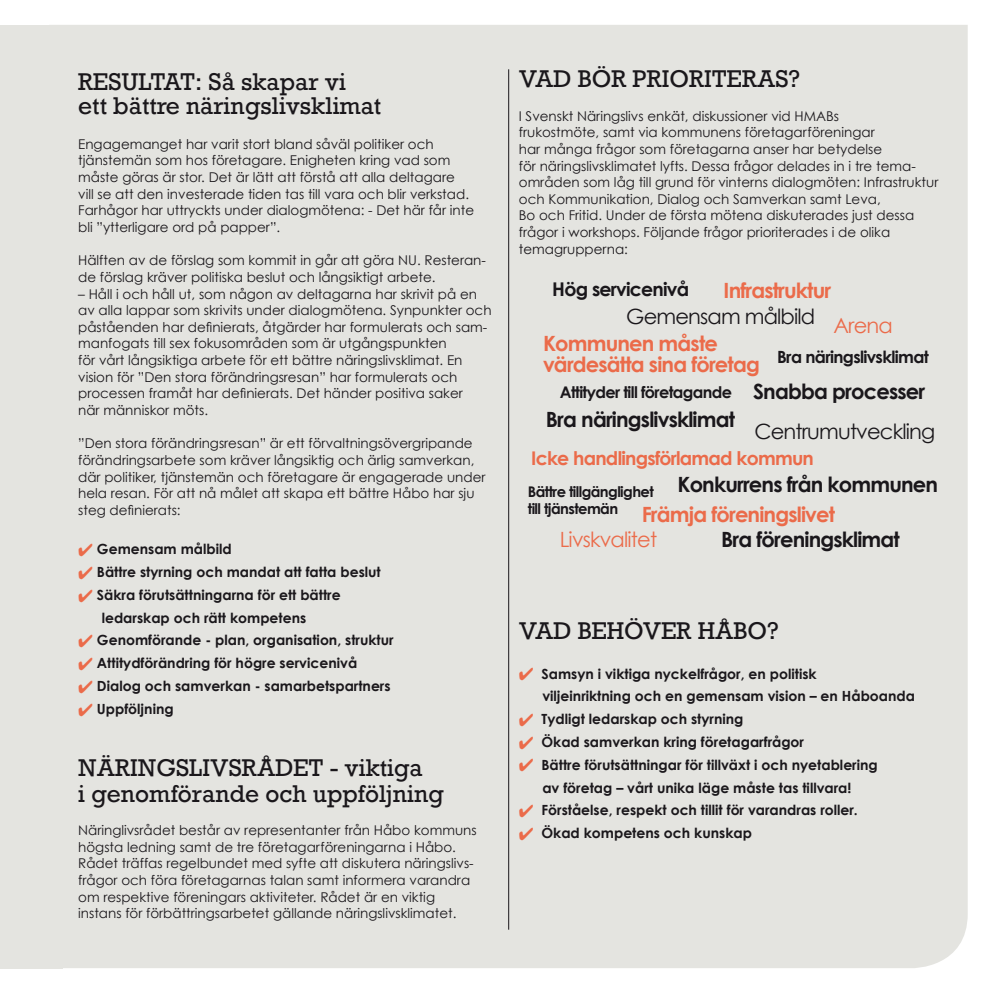
<style>
.page{position:relative;width:993px;height:993px;background:#fff}
.page>*{position:absolute;margin:0;border:0;box-sizing:border-box;transform-origin:0 0}
.t1{font:22.75px/23.8px "Rockwell";color:#1a171b}
.t2{font:700 21px "Century Gothic";letter-spacing:-.04em;color:#1a171b}
.t3{font:700 21px/21px "Century Gothic";letter-spacing:-.04em;color:#eb6b4a}
.t4{font:21px "Century Gothic";letter-spacing:-.04em;color:#1a171b}
.t5{font:21px "Century Gothic";letter-spacing:-.04em;color:#eb6b4a}
.t6{font:700 18.9px "Century Gothic";letter-spacing:-.04em;color:#eb6b4a}
.t7{font:700 18.9px "Century Gothic";letter-spacing:-.04em;color:#1a171b}
.t8{font:700 16.8px "Century Gothic";letter-spacing:-.04em;color:#1a171b}
.t9{font:700 16.1px "Century Gothic";letter-spacing:-.04em;color:#1a171b}
.t10{font:700 14.7px/30.3px "Century Gothic";color:#1a171b}
.t11{font:700 14px/22.8px "Century Gothic";color:#1a171b}
.t12{font:13.47px/16.6px "Century Gothic";color:#1a171b}
.s1{color:#eb6b4a}
.s2{font-size:21px}
.s3{font-size:21px;color:#eb6b4a}
</style>
<div class="page">
<div style="left:0;top:25px;width:62px;height:942px;background:#e4e4e0"></div>
<div style="left:62px;top:25px;width:905px;height:942px;background:#e4e4e0"></div>
<hr style="left:508px;top:69px;width:1px;height:860px;background:#1a171b">
<h1 class="t1" style="left:78px;top:70px;width:304px">RESULTAT: Så skapar vi<br>ett bättre näringslivsklimat</h1>
<p class="t12" style="left:78px;top:135px;width:397px">Engagemanget har varit stort bland såväl politiker och tjänstemän som hos företagare. Enigheten kring vad som måste göras är stor. Det är lätt att förstå att alla deltagare<br>vill se att den investerade tiden tas till vara och blir verkstad.<br>Farhågor har uttryckts under dialogmötena: - Det här får inte bli ”ytterligare ord på papper”.</p>
<p class="t12" style="left:78px;top:252px;width:409px">Hälften av de förslag som kommit in går att göra NU. Resteran&shy;de förslag kräver politiska beslut och långsiktigt arbete.</p>
<p class="t12" style="left:78px;top:285px;width:415px">– Håll i och håll ut, som någon av deltagarna har skrivit på en av alla lappar som skrivits under dialogmötena. Synpunkter och påståenden har definierats, åtgärder har formulerats och sam&shy;manfogats till sex fokusområden som är utgångspunkten<br>för vårt långsiktiga arbete för ett bättre näringslivsklimat. En vision för ”Den stora förändringsresan” har formulerats och processen framåt har definierats. Det händer positiva saker<br>när människor möts.</p>
<p class="t12" style="left:78px;top:435px;width:408px">”Den stora förändringsresan” är ett förvaltningsövergripande förändringsarbete som kräver långsiktig och ärlig samverkan, där politiker, tjänstemän och företagare är engagerade under hela resan. För att nå målet att skapa ett bättre Håbo har sju steg definierats:</p>
<p class="t11" style="left:78px;top:537px;width:155px"><span class="s1">✔</span> Gemensam målbild</p>
<p class="t11" style="left:78px;top:560px;width:304px"><span class="s1">✔</span> Bättre styrning och mandat att fatta beslut</p>
<p class="t11" style="left:102px;top:583px;width:240px;text-indent:-24px"><span class="s1">✔</span> Säkra förutsättningarna för ett bättre ledarskap och rätt kompetens</p>
<p class="t11" style="left:78px;top:628px;width:317px"><span class="s1">✔</span> Genomförande - plan, organisation, struktur</p>
<p class="t11" style="left:78px;top:651px;width:280px"><span class="s1">✔</span> Attitydförändring för högre servicenivå</p>
<p class="t11" style="left:78px;top:674px;width:314px"><span class="s1">✔</span> Dialog och samverkan - samarbetspartners</p>
<p class="t11" style="left:78px;top:696px;width:97px"><span class="s1">✔</span> Uppföljning</p>
<h1 class="t1" style="left:78px;top:755px;width:367px;line-height:25.6px">NÄRINGSLIVSRÅDET - viktiga<br>i genomförande och uppföljning</h1>
<p class="t12" style="left:78px;top:821px;width:400px">Näringlivsrådet består av representanter från Håbo kommuns högsta ledning samt de tre företagarföreningarna i Håbo.<br>Rådet träffas regelbundet med syfte att diskutera näringslivs&shy;frågor och föra företagarnas talan samt informera varandra om respektive föreningars aktiviteter. Rådet är en viktig instans för förbättringsarbetet gällande näringslivsklimatet.</p>
<h1 class="t1" style="left:518px;top:67px;width:283px">VAD BÖR PRIORITERAS?</h1>
<p class="t12" style="left:518px;top:107px;width:421px">I Svenskt Näringslivs enkät, diskussioner vid HMABs<br>frukostmöte, samt via kommunens företagarföreningar<br>har många frågor som företagarna anser har betydelse<br>för näringslivsklimatet lyfts. Dessa frågor delades in i tre tema&shy;områden som låg till grund för vinterns dialogmöten: Infrastruktur och Kommunikation, Dialog och Samverkan samt Leva,<br>Bo och Fritid. Under de första mötena diskuterades just dessa frågor i workshops. Följande frågor prioriterades i de olika temagrupperna:</p>
<h3 class="t7" style="left:552px;top:277px;width:138px">Hög servicenivå</h3>
<h2 class="t3" style="left:723px;top:279px;width:109px">Infrastruktur</h2>
<h2 class="t4" style="left:626px;top:303px;width:190px">Gemensam målbild</h2>
<h2 class="t5" style="left:833px;top:312px;width:61px">Arena</h2>
<h2 class="t3" style="left:543px;top:332px;width:218px">Kommunen måste värdesätta sina företag</h2>
<p class="t8" style="left:777px;top:346px;width:153px">Bra näringslivsklimat</p>
<p class="t9" style="left:559px;top:381px;width:174px">Attityder till företagande</p>
<h2 class="t2" style="left:545px;top:406px;width:190px">Bra näringslivsklimat</h2>
<h2 class="t2" style="left:753px;top:378px;width:173px">Snabba processer</h2>
<h2 class="t4" style="left:754px;top:418px;width:182px">Centrumutveckling</h2>
<h3 class="t6" style="left:531px;top:446px;width:284px">Icke handlingsförlamad kommun</h3>
<p class="t10" style="left:527px;top:471px;width:411px">Bättre tillgänglighet <span class="s2">Konkurrens från kommunen </span>till tjänstemän <span class="s3">Främja föreningslivet</span></p>
<h2 class="t5" style="left:559px;top:526px;width:99px">Livskvalitet</h2>
<h2 class="t2" style="left:721px;top:525px;width:180px">Bra föreningsklimat</h2>
<h1 class="t1" style="left:518px;top:619px;width:261px">VAD BEHÖVER HÅBO?</h1>
<p class="t11" style="left:542px;top:661px;width:374px;text-indent:-24px"><span class="s1">✔</span> Samsyn i viktiga nyckelfrågor, en politisk<br>viljeinriktning och en gemensam vision – en Håboanda</p>
<p class="t11" style="left:518px;top:707px;width:226px"><span class="s1">✔</span> Tydligt ledarskap och styrning</p>
<p class="t11" style="left:518px;top:730px;width:287px"><span class="s1">✔</span> Ökad samverkan kring företagarfrågor</p>
<p class="t11" style="left:518px;top:752px;width:360px;text-align:center"><span class="s1">✔</span> Bättre förutsättningar för tillväxt i och nyetablering av företag – vårt unika läge måste tas tillvara!</p>
<p class="t11" style="left:518px;top:798px;width:340px"><span class="s1">✔</span> Förståelse, respekt och tillit för varandras roller.</p>
<p class="t11" style="left:518px;top:821px;width:234px"><span class="s1">✔</span> Ökad kompetens och kunskap</p>
</div>
